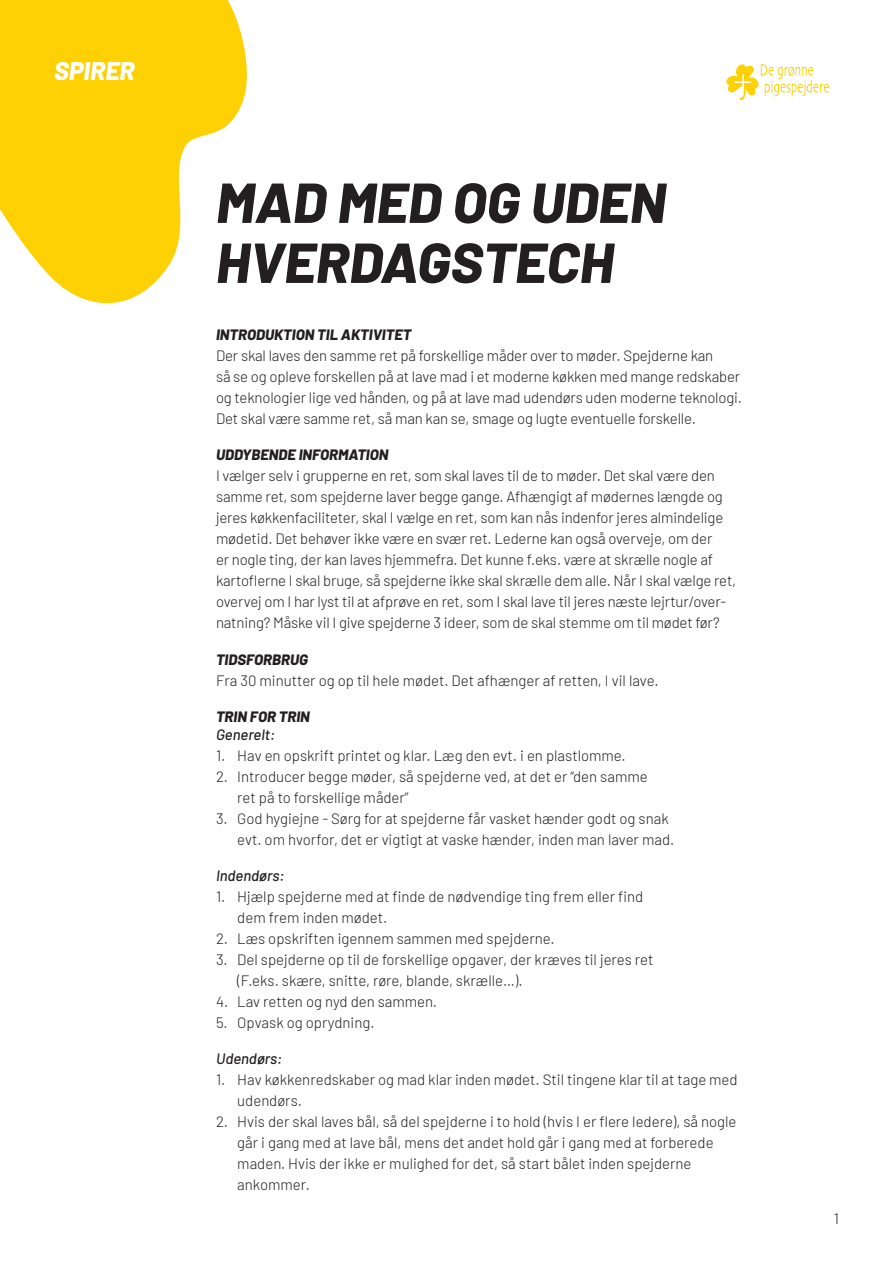
<style>
.page{position:relative;width:893px;height:1263px;background:#fff}
.page>*{position:absolute;margin:0;border:0;box-sizing:border-box;transform-origin:0 0}
.Overskrift{font:italic 800 56.25px/60px "Barlow";color:#231f20}
.t1{font:italic 800 25.5px "Barlow";color:#fff}
.Brødtekst{font:300 15px/21px "Barlow";letter-spacing:-.01em;color:#231f20}
.Mellemrubrik{font:italic 800 15px "Barlow";color:#231f20}
.Bold{font:italic 500 15px "Barlow";color:#231f20}
</style>
<div class="page">
<svg style="left:726px;top:64px;width:103px;height:36px"></svg>
<svg style="left:0;top:0;width:247px;height:304px;fill:#fed105"></svg>
<p class="t1" style="left:54px;top:52px;width:82px">SPIRER</p>
<p class="Overskrift" style="left:216px;top:168px;width:451px">MAD MED OG UDEN<br>HVERDAGSTECH</p>
<p class="Mellemrubrik" style="left:216px;top:324px;width:197px">INTRODUKTION TIL AKTIVITET</p>
<p class="Brødtekst" style="left:216px;top:344px;width:528px">Der skal laves den samme ret på forskellige måder over to møder. Spejderne kan<br>så se og opleve forskellen på at lave mad i et moderne køkken med mange redskaber og teknologier lige ved hånden, og på at lave mad udendørs uden moderne teknologi.<br>Det skal være samme ret, så man kan se, smage og lugte eventuelle forskelle.</p>
<p class="Mellemrubrik" style="left:216px;top:444px;width:174px">UDDYBENDE INFORMATION</p>
<p class="Brødtekst" style="left:216px;top:464px;width:522px">I vælger selv i grupperne en ret, som skal laves til de to møder. Det skal være den samme ret, som spejderne laver begge gange. Afhængigt af mødernes længde og jeres køkkenfaciliteter, skal I vælge en ret, som kan nås indenfor jeres almindelige mødetid. Det behøver ikke være en svær ret. Lederne kan også overveje, om der<br>er nogle ting, der kan laves hjemmefra. Det kunne f.eks. være at skrælle nogle af kartoflerne I skal bruge, så spejderne ikke skal skrælle dem alle. Når I skal vælge ret, overvej om I har lyst til at afprøve en ret, som I skal lave til jeres næste lejrtur/over&shy;natning? Måske vil I give spejderne 3 ideer, som de skal stemme om til mødet før?</p>
<p class="Mellemrubrik" style="left:216px;top:648px;width:94px">TIDSFORBRUG</p>
<p class="Brødtekst" style="left:216px;top:668px;width:444px">Fra 30 minutter og op til hele mødet. Det afhænger af retten, I vil lave.</p>
<p class="Mellemrubrik" style="left:216px;top:705px;width:95px">TRIN FOR TRIN</p>
<p class="Bold" style="left:216px;top:723px;width:61px">Generelt:</p>
<p class="Brødtekst" style="left:216px;top:743px;width:411px">1. Hav en opskrift printet og klar. Læg den evt. i en plastlomme.</p>
<p class="Brødtekst" style="left:237px;top:764px;width:412px;text-indent:-21px">2. Introducer begge møder, så spejderne ved, at det er “den samme ret på to forskellige måder”</p>
<p class="Brødtekst" style="left:237px;top:806px;width:439px;text-indent:-21px">3. God hygiejne - Sørg for at spejderne får vasket hænder godt og snak evt. om hvorfor, det er vigtigt at vaske hænder, inden man laver mad.</p>
<p class="Bold" style="left:216px;top:864px;width:70px">Indendørs:</p>
<p class="Brødtekst" style="left:237px;top:884px;width:408px;text-indent:-21px">1. Hjælp spejderne med at finde de nødvendige ting frem eller find dem frem inden mødet.</p>
<p class="Brødtekst" style="left:216px;top:926px;width:340px">2. Læs opskriften igennem sammen med spejderne.</p>
<p class="Brødtekst" style="left:237px;top:947px;width:418px;text-indent:-21px">3. Del spejderne op til de forskellige opgaver, der kræves til jeres ret (F.eks. skære, snitte, røre, blande, skrælle…).</p>
<p class="Brødtekst" style="left:216px;top:989px;width:223px">4. Lav retten og nyd den sammen.</p>
<p class="Brødtekst" style="left:216px;top:1010px;width:160px">5. Opvask og oprydning.</p>
<p class="Bold" style="left:216px;top:1047px;width:68px">Udendørs:</p>
<p class="Brødtekst" style="left:237px;top:1067px;width:502px;text-indent:-21px">1. Hav køkkenredskaber og mad klar inden mødet. Stil tingene klar til at tage med udendørs.</p>
<p class="Brødtekst" style="left:237px;top:1109px;width:501px;text-indent:-21px">2. Hvis der skal laves bål, så del spejderne i to hold (hvis I er flere ledere), så nogle går i gang med at lave bål, mens det andet hold går i gang med at forberede maden. Hvis der ikke er mulighed for det, så start bålet inden spejderne ankommer.</p>
<p class="Brødtekst" style="left:834px;top:1207px;width:7px">1</p>
</div>
